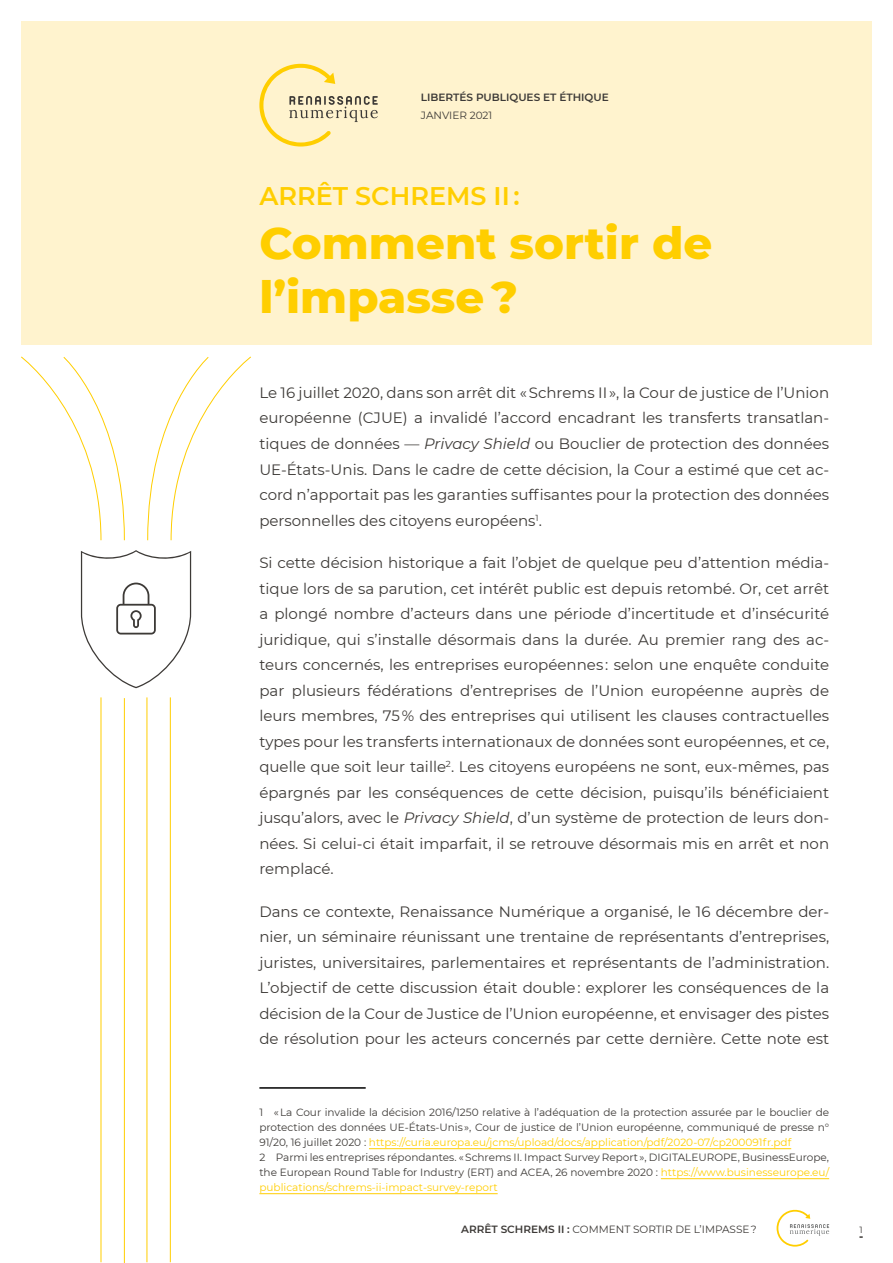
<style>
.page{position:relative;width:893px;height:1263px;background:#fff}
.page>*{position:absolute;margin:0;border:0;box-sizing:border-box;transform-origin:0 0}
.t1{font:800 45px/54px "Montserrat";color:#ffce00}
.t2{font:600 25.5px "Montserrat";color:#ffce00}
.t3{font:15px/25.5px "Montserrat";color:#3d3a37;text-align:justify}
.t4{font:10.5px/15px "Montserrat";color:#3d3a37}
.t5{font:600 10.5px "Montserrat";color:#3d3a37}
.t6{font:9px "Montserrat";color:#3d3a37}
.s1{font-style:italic}
.s2{color:#ffce00}
.s3{font-weight:600}
</style>
<div class="page">
<svg style="left:777px;top:1209px;width:52px;height:37px"></svg>
<div style="left:21px;top:21px;width:851px;height:323px;background:#fff3ce"></div>
<svg style="left:259px;top:63px;width:119px;height:84px"></svg>
<hr style="left:259px;top:1087px;width:107px;height:2px;background:#000">
<hr style="left:369px;top:1148px;width:422px;height:1px;background:#ffce00">
<hr style="left:661px;top:1178px;width:168px;height:1px;background:#ffce00">
<hr style="left:259px;top:1193px;width:239px;height:1px;background:#ffce00">
<hr style="left:124px;top:698px;width:1px;height:565px;background:#ffce00">
<hr style="left:147px;top:697px;width:1px;height:565px;background:#ffce00">
<hr style="left:170px;top:697px;width:1px;height:565px;background:#ffce00">
<hr style="left:101px;top:697px;width:1px;height:565px;background:#ffce00">
<svg style="left:81px;top:550px;width:110px;height:138px"></svg>
<svg style="left:21px;top:356px;width:104px;height:185px"></svg>
<svg style="left:147px;top:356px;width:104px;height:185px"></svg>
<p class="t5" style="left:421px;top:90px;width:189px">LIBERTÉS PUBLIQUES ET ÉTHIQUE</p>
<p class="t4" style="left:421px;top:108px;width:73px">JANVIER 2021</p>
<h2 class="t2" style="left:259px;top:178px;width:262px">ARRÊT SCHREMS II :</h2>
<h1 class="t1" style="left:259px;top:213px;width:454px">Comment sortir de l’impasse ?</h1>
<p class="t3" style="left:259px;top:379px;width:571px">Le 16 juillet 2020, dans son arrêt dit « Schrems II », la Cour de justice de l’Union européenne (CJUE) a invalidé l’accord encadrant les transferts transatlan&shy;tiques de données — <span class="s1">Privacy Shield</span> ou Bouclier de protection des données UE-États-Unis. Dans le cadre de cette décision, la Cour a estimé que cet ac&shy;cord n’apportait pas les garanties suffisantes pour la protection des données personnelles des citoyens européens<sup>1</sup>.</p>
<p class="t3" style="left:259px;top:549px;width:571px">Si cette décision historique a fait l’objet de quelque peu d’attention média&shy;tique lors de sa parution, cet intérêt public est depuis retombé. Or, cet arrêt a plongé nombre d’acteurs dans une période d’incertitude et d’insécurité juridique, qui s’installe désormais dans la durée. Au premier rang des ac&shy;teurs concernés, les entreprises européennes : selon une enquête conduite par plusieurs fédérations d’entreprises de l’Union européenne auprès de leurs membres, 75 % des entreprises qui utilisent les clauses contractuelles types pour les transferts internationaux de données sont européennes, et ce, quelle que soit leur taille<sup>2</sup>. Les citoyens européens ne sont, eux-mêmes, pas épargnés par les conséquences de cette décision, puisqu’ils bénéficiaient jusqu’alors, avec le <span class="s1">Privacy Shield</span>, d’un système de protection de leurs don&shy;nées. Si celui-ci était imparfait, il se retrouve désormais mis en arrêt et non remplacé.</p>
<p class="t3" style="left:259px;top:898px;width:571px">Dans ce contexte, Renaissance Numérique a organisé, le 16 décembre der&shy;nier, un séminaire réunissant une trentaine de représentants d’entreprises, juristes, universitaires, parlementaires et représentants de l’administration.<br>L’objectif de cette discussion était double : explorer les conséquences de la décision de la Cour de Justice de l’Union européenne, et envisager des pistes de résolution pour les acteurs concernés par cette dernière. Cette note est</p>
<p class="t4" style="left:259px;top:1104px;width:571px">1 « La Cour invalide la décision 2016/1250 relative à l’adéquation de la protection assurée par le bouclier de protection des données UE-États-Unis », Cour de justice de l’Union européenne, communiqué de presse n° 91/20, 16 juillet 2020 : <span class="s2">https://curia.europa.eu/jcms/upload/docs/application/pdf/2020-07/cp200091fr.pdf<br></span>2 Parmi les entreprises répondantes. « Schrems II. Impact Survey Report », DIGITALEUROPE, BusinessEurope, the European Round Table for Industry (ERT) and ACEA, 26 novembre 2020 : <span class="s2">https://www.businesseurope.eu/ publications/schrems-ii-impact-survey-report</span></p>
<p class="t4" style="left:461px;top:1222px;width:297px"><span class="s3">ARRÊT SCHREMS II :</span> COMMENT SORTIR DE L’IMPASSE ?</p>
<p class="t6" style="left:859px;top:1223px;width:5px">1</p>
</div>
